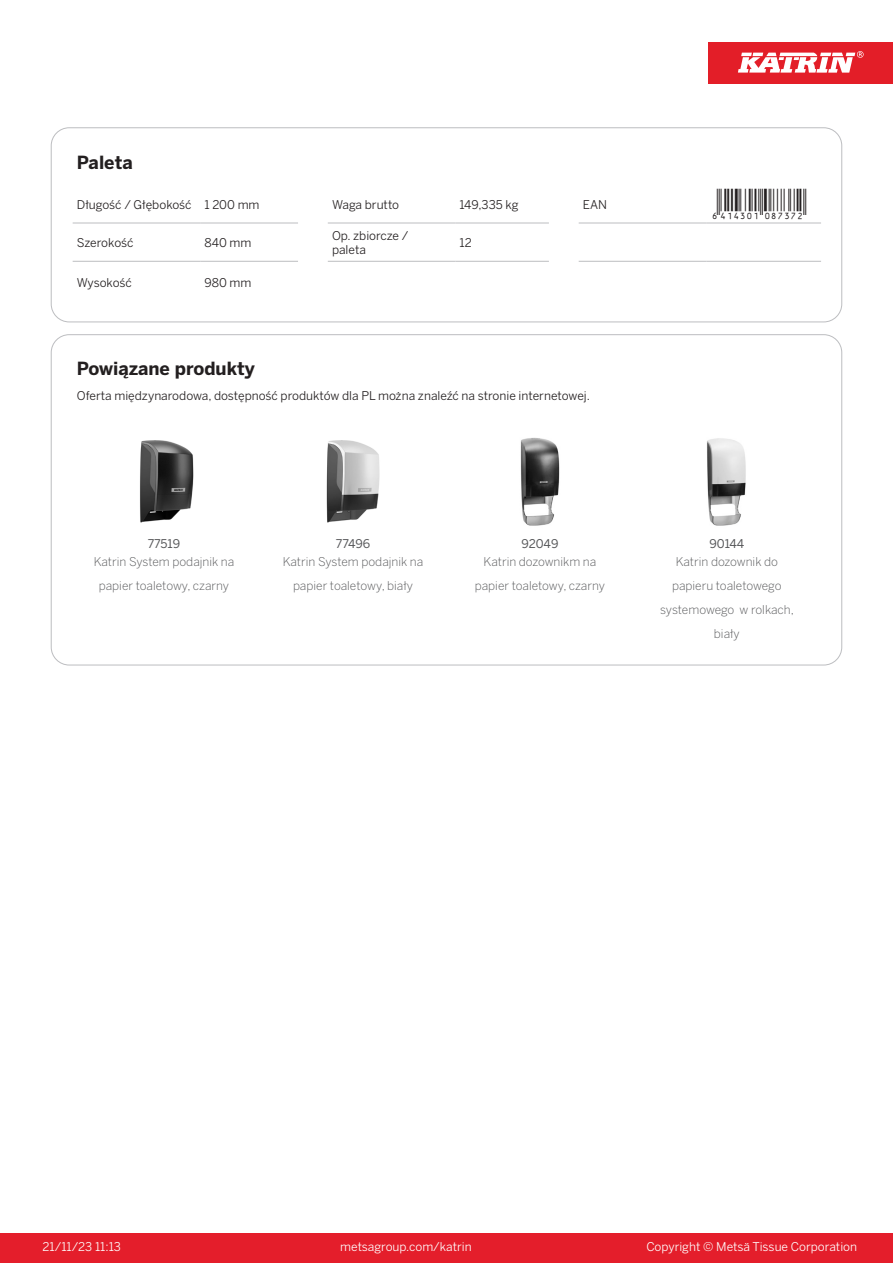
<style>
.page{position:relative;width:893px;height:1263px;background:#fff}
.page>*{position:absolute;margin:0;border:0;box-sizing:border-box;transform-origin:0 0}
.T_EAN{font:30px "Viisas EAN Matala";color:#231f20}
.T_TableHeader{font:700 18px "Benton Sans";color:#231f20}
.T_RelatedName{font:300 12px/24px "Benton Sans";color:#57585a;text-align:center}
.T_TableBody{font:12px "Benton Sans";color:#231f20}
.t1{font:12px "Benton Sans";color:#fff}
.T_RelatedCode{font:12px "Benton Sans";color:#57585a}
</style>
<div class="page">
<div style="left:0;top:1233px;width:893px;height:30px;background:#e41e2b"></div>
<div style="left:708px;top:43px;width:185px;height:41px;background:#e31e28"></div>
<svg style="left:738px;top:51px;width:126px;height:22px"></svg>
<hr style="left:73px;top:223px;width:127px;height:1px;background:#bcbdc0">
<hr style="left:200px;top:223px;width:98px;height:1px;background:#bcbdc0">
<hr style="left:328px;top:223px;width:127px;height:1px;background:#bcbdc0">
<hr style="left:455px;top:223px;width:94px;height:1px;background:#bcbdc0">
<hr style="left:579px;top:223px;width:127px;height:1px;background:#bcbdc0">
<hr style="left:706px;top:223px;width:115px;height:1px;background:#bcbdc0">
<hr style="left:73px;top:261px;width:127px;height:1px;background:#bcbdc0">
<hr style="left:200px;top:261px;width:98px;height:1px;background:#bcbdc0">
<hr style="left:328px;top:261px;width:127px;height:1px;background:#bcbdc0">
<hr style="left:455px;top:261px;width:94px;height:1px;background:#bcbdc0">
<hr style="left:579px;top:261px;width:127px;height:1px;background:#bcbdc0">
<hr style="left:706px;top:261px;width:115px;height:1px;background:#bcbdc0">
<div style="left:51px;top:128px;width:791px;height:194px;border:1px solid #bcbdc0;border-radius:18px"></div>
<img style="left:140px;top:440px;width:54px;height:83px">
<img style="left:326px;top:440px;width:54px;height:83px">
<img style="left:520px;top:437px;width:40px;height:89px">
<img style="left:707px;top:438px;width:39px;height:88px">
<p class="T_TableHeader" style="left:77px;top:151px;width:57px">Paleta</p>
<p class="T_TableBody" style="left:77px;top:197px;width:116px">Długość / Głębokość</p>
<p class="T_TableBody" style="left:204px;top:197px;width:57px">1 200 mm</p>
<p class="T_TableBody" style="left:332px;top:197px;width:69px">Waga brutto</p>
<p class="T_TableBody" style="left:460px;top:197px;width:61px">149,335 kg</p>
<p class="T_TableBody" style="left:583px;top:197px;width:26px">EAN</p>
<p class="T_EAN" style="left:710px;top:188px;width:97px">*6414301087372*</p>
<p class="T_TableBody" style="left:77px;top:235px;width:58px">Szerokość</p>
<p class="T_TableBody" style="left:204px;top:235px;width:49px">840 mm</p>
<p class="T_TableBody" style="left:332px;top:228px;width:78px">Op. zbiorcze /</p>
<p class="T_TableBody" style="left:332px;top:243px;width:35px">paleta</p>
<p class="T_TableBody" style="left:460px;top:235px;width:14px">12</p>
<p class="T_TableBody" style="left:77px;top:276px;width:56px">Wysokość</p>
<p class="T_TableBody" style="left:204px;top:276px;width:49px">980 mm</p>
<p class="T_TableHeader" style="left:77px;top:357px;width:179px">Powiązane produkty</p>
<p class="T_TableBody" style="left:77px;top:388px;width:515px">Oferta międzynarodowa, dostępność produktów dla PL można znaleźć na stronie internetowej.</p>
<p class="T_RelatedCode" style="left:148px;top:537px;width:34px">77519</p>
<p class="T_RelatedCode" style="left:336px;top:537px;width:36px">77496</p>
<p class="T_RelatedCode" style="left:521px;top:537px;width:39px">92049</p>
<p class="T_RelatedCode" style="left:709px;top:537px;width:37px">90144</p>
<p class="T_RelatedName" style="left:94px;top:550px;width:142px">Katrin System podajnik na papier toaletowy, czarny</p>
<p class="T_RelatedName" style="left:283px;top:550px;width:142px">Katrin System podajnik na papier toaletowy, biały</p>
<p class="T_RelatedName" style="left:475px;top:550px;width:132px">Katrin dozownikm na papier toaletowy, czarny</p>
<p class="T_RelatedName" style="left:660px;top:550px;width:135px">Katrin dozownik do papieru toaletowego systemowego w rolkach, biały</p>
<p class="t1" style="left:43px;top:1239px;width:80px">21/11/23 11:13</p>
<p class="t1" style="left:340px;top:1239px;width:133px">metsagroup.com/katrin</p>
<p class="t1" style="left:646px;top:1239px;width:212px">Copyright © Metsä Tissue Corporation</p>
</div>
